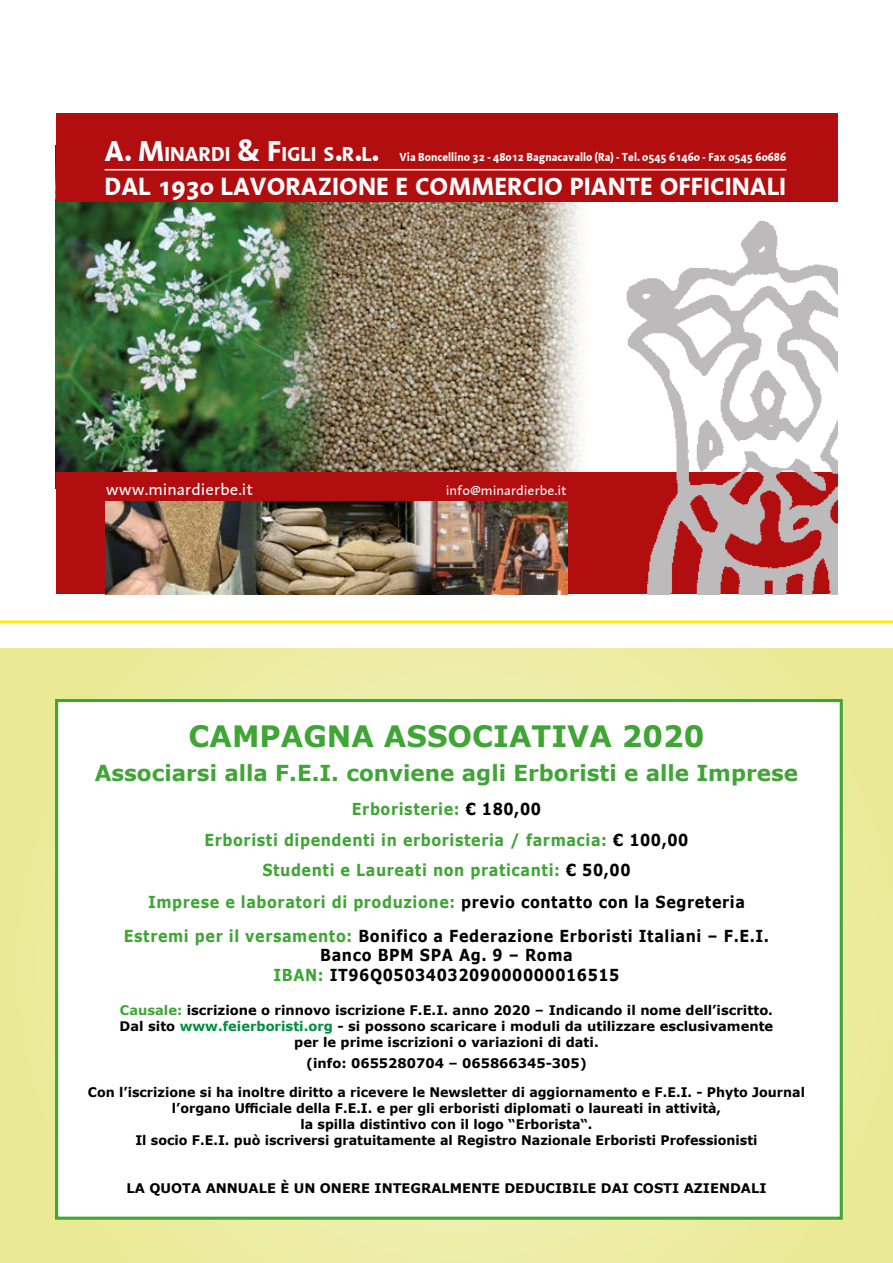
<style>
.page{position:relative;width:893px;height:1263px;background:#fff}
.page>*{position:absolute;margin:0;border:0;box-sizing:border-box;transform-origin:0 0}
.t1{font:700 29.4px "Verdana";color:#3fa535}
.t2{font:700 25.65px "Linotype Aroma";color:#fff}
.t3{font:700 22.05px "Verdana";color:#3fa535}
.t4{font:700 20.85px "Linotype Aroma";color:#fff}
.t5{font:700 16.5px/30.9px "Verdana";letter-spacing:.04em;color:#3fa535;text-align:center;scale:.87 1}
.t6{font:700 16.5px/18.8px "Verdana";letter-spacing:.04em;color:#000;text-align:center;scale:.87 1}
.t7{font:16.5px "Linotype Aroma";color:#fff}
.t8{font:13.5px "Linotype Aroma";color:#fff}
.t9{font:700 13.2px/15.9px "Verdana";color:#000;text-align:center}
.t10{font:700 13.2px/15.9px "Verdana";color:#000;text-align:center;scale:.96 1}
.t11{font:700 12px "Linotype Aroma";color:#fff;scale:.93 1}
.s1{font-size:29.7px}
.s2{color:#000}
.s3{color:#3fa535}
.s4{color:#008e3f}
</style>
<div class="page">
<div style="left:0;top:648px;width:893px;height:615px;background:linear-gradient(to right,#ecec9f,#ececa1)"></div>
<svg style="left:54px;top:697px;width:790px;height:524px"></svg>
<img style="left:56px;top:202px;width:189px;height:271px">
<img style="left:245px;top:202px;width:289px;height:271px">
<svg style="left:534px;top:202px;width:79px;height:271px"></svg>
<div style="left:56px;top:113px;width:782px;height:89px;background:#b20e10"></div>
<div style="left:56px;top:473px;width:782px;height:121px;background:#b20e10"></div>
<img style="left:613px;top:220px;width:225px;height:374px">
<img style="left:106px;top:502px;width:461px;height:92px">
<hr style="left:105px;top:169px;width:681px;height:1px;background:#fff">
<hr style="left:0;top:620px;width:893px;height:3px;background:#ffed00">
<h3 class="t4" style="left:105px;top:140px;width:276px"><span class="s1">A. M</span>INARDI <span class="s1">&amp; F</span>IGLI S<span class="s1">.</span>R<span class="s1">.</span>L<span class="s1">.</span></h3>
<p class="t11" style="left:400px;top:149px;width:417px">VIA BONCELLINO 32 - 48012 BAGNACAVALLO (RA) - TEL. 0545 61460 - FAX 0545 60686</p>
<h2 class="t2" style="left:105px;top:169px;width:683px">DAL 1930 LAVORAZIONE E COMMERCIO PIANTE OFFICINALI</h2>
<p class="t7" style="left:106px;top:479px;width:149px">www.minardierbe.it</p>
<p class="t8" style="left:446px;top:482px;width:123px">info@minardierbe.it</p>
<h1 class="t1" style="left:189px;top:715px;width:517px">CAMPAGNA ASSOCIATIVA 2020</h1>
<h3 class="t3" style="left:95px;top:757px;width:705px">Associarsi alla F.E.I. conviene agli Erboristi e alle Imprese</h3>
<p class="t5" style="left:148px;top:793px;width:688px">Erboristerie: <span class="s2">€ 180,00<br></span>Erboristi dipendenti in erboristeria / farmacia: <span class="s2">€ 100,00<br></span>Studenti e Laureati non praticanti: <span class="s2">€ 50,00<br></span>Imprese e laboratori di produzione: <span class="s2">previo contatto con la Segreteria</span></p>
<p class="t6" style="left:124px;top:926px;width:743px"><span class="s3">Estremi per il versamento:</span> Bonifico a Federazione Erboristi Italiani – F.E.I.<br>Banco BPM SPA Ag. 9 – Roma</p>
<p class="t6" style="left:273px;top:965px;width:399px"><span class="s3">IBAN:</span> IT96Q0503403209000000016515</p>
<p class="t9" style="left:120px;top:1002px;width:655px"><span class="s3">Causale:</span> iscrizione o rinnovo iscrizione F.E.I. anno 2020 – Indicando il nome dell’iscritto.<br>Dal sito <span class="s4">www.feierboristi.org</span> - si possono scaricare i moduli da utilizzare esclusivamente per le prime iscrizioni o variazioni di dati.</p>
<p class="t9" style="left:306px;top:1055px;width:282px">(info: 0655280704 – 065866345-305)</p>
<p class="t10" style="left:88px;top:1084px;width:748px">Con l’iscrizione si ha inoltre diritto a ricevere le Newsletter di aggiornamento e F.E.I. - Phyto Journal l’organo Ufficiale della F.E.I. e per gli erboristi diplomati o laureati in attività,<br>la spilla distintivo con il logo “Erborista“.<br>Il socio F.E.I. può iscriversi gratuitamente al Registro Nazionale Erboristi Professionisti</p>
<p class="t9" style="left:127px;top:1180px;width:641px">LA QUOTA ANNUALE È UN ONERE INTEGRALMENTE DEDUCIBILE DAI COSTI AZIENDALI</p>
</div>
